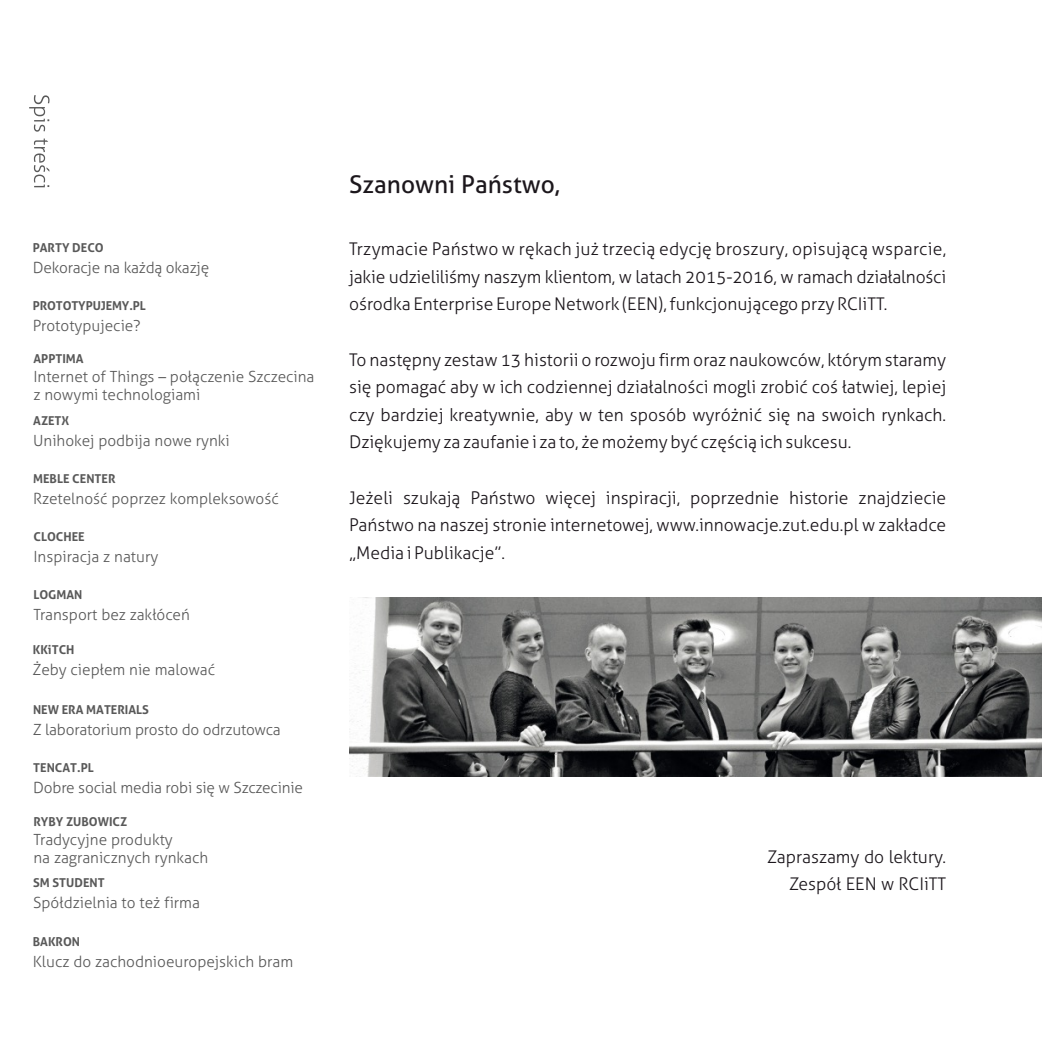
<style>
.page{position:relative;width:1042px;height:1042px;background:#fff}
.page>*{position:absolute;margin:0;border:0;box-sizing:border-box;transform-origin:0 0}
.t1{font:24.5px "Aller";color:#1c171c}
.t2{font:300 17.5px/27.7px "Aller";color:#1c171c;text-align:justify}
.t3{font:300 15.4px/18px "Aller";color:#595959}
.t4{font:700 12.25px "Aller";color:#595959}
</style>
<div class="page">
<svg style="left:29px;top:95px;width:20px;height:92px"></svg>
<img style="left:349px;top:598px;width:693px;height:178px">
<p class="t4" style="left:33px;top:243px;width:73px">PARTY DECO</p>
<p class="t3" style="left:33px;top:260px;width:178px">Dekoracje na każdą okazję</p>
<p class="t4" style="left:33px;top:301px;width:114px">PROTOTYPUJEMY.PL</p>
<p class="t3" style="left:33px;top:318px;width:109px">Prototypujecie?</p>
<p class="t4" style="left:33px;top:353px;width:52px">APPTIMA</p>
<p class="t3" style="left:33px;top:369px;width:282px">Internet of Things – połączenie Szczecina z nowymi technologiami</p>
<p class="t4" style="left:33px;top:416px;width:38px">AZETX</p>
<p class="t3" style="left:33px;top:433px;width:198px">Unihokej podbija nowe rynki</p>
<p class="t4" style="left:33px;top:474px;width:84px">MEBLE CENTER</p>
<p class="t3" style="left:33px;top:491px;width:247px">Rzetelność poprzez kompleksowość</p>
<p class="t4" style="left:33px;top:532px;width:53px">CLOCHEE</p>
<p class="t3" style="left:33px;top:549px;width:126px">Inspiracja z natury</p>
<p class="t4" style="left:33px;top:590px;width:51px">LOGMAN</p>
<p class="t3" style="left:33px;top:607px;width:158px">Transport bez zakłóceń</p>
<p class="t4" style="left:33px;top:645px;width:43px">KKiTCH</p>
<p class="t3" style="left:33px;top:662px;width:184px">Żeby ciepłem nie malować</p>
<p class="t4" style="left:33px;top:705px;width:117px">NEW ERA MATERIALS</p>
<p class="t3" style="left:33px;top:722px;width:249px">Z laboratorium prosto do odrzutowca</p>
<p class="t4" style="left:33px;top:763px;width:62px">TENCAT.PL</p>
<p class="t3" style="left:33px;top:780px;width:271px">Dobre social media robi się w Szczecinie</p>
<p class="t4" style="left:33px;top:817px;width:95px">RYBY ZUBOWICZ</p>
<p class="t3" style="left:33px;top:832px;width:176px">Tradycyjne produkty<br>na zagranicznych rynkach</p>
<p class="t4" style="left:33px;top:878px;width:73px">SM STUDENT</p>
<p class="t3" style="left:33px;top:895px;width:168px">Spółdzielnia to też firma</p>
<p class="t4" style="left:33px;top:936px;width:49px">BAKRON</p>
<p class="t3" style="left:33px;top:954px;width:262px">Klucz do zachodnioeuropejskich bram</p>
<h1 class="t1" style="left:349px;top:175px;width:212px">Szanowni Państwo,</h1>
<p class="t2" style="left:349px;top:237px;width:598px">Trzymacie Państwo w rękach już trzecią edycję broszury, opisującą wsparcie, jakie udzieliliśmy naszym klientom, w latach 2015-2016, w ramach działalności ośrodka Enterprise Europe Network (EEN), funkcjonującego przy RCIiTT.</p>
<p class="t2" style="left:349px;top:347px;width:598px">To następny zestaw 13 historii o rozwoju firm oraz naukowców, którym staramy się pomagać aby w ich codziennej działalności mogli zrobić coś łatwiej, lepiej czy bardziej kreatywnie, aby w ten sposób wyróżnić się na swoich rynkach.<br>Dziękujemy za zaufanie i za to, że możemy być częścią ich sukcesu.</p>
<p class="t2" style="left:349px;top:485px;width:598px">Jeżeli szukają Państwo więcej inspiracji, poprzednie historie znajdziecie Państwo na naszej stronie internetowej, www.innowacje.zut.edu.pl w zakładce „Media i Publikacje”.</p>
<p class="t2" style="left:767px;top:844px;width:180px;text-align:right">Zapraszamy do lektury.<br>Zespół EEN w RCIiTT</p>
</div>
